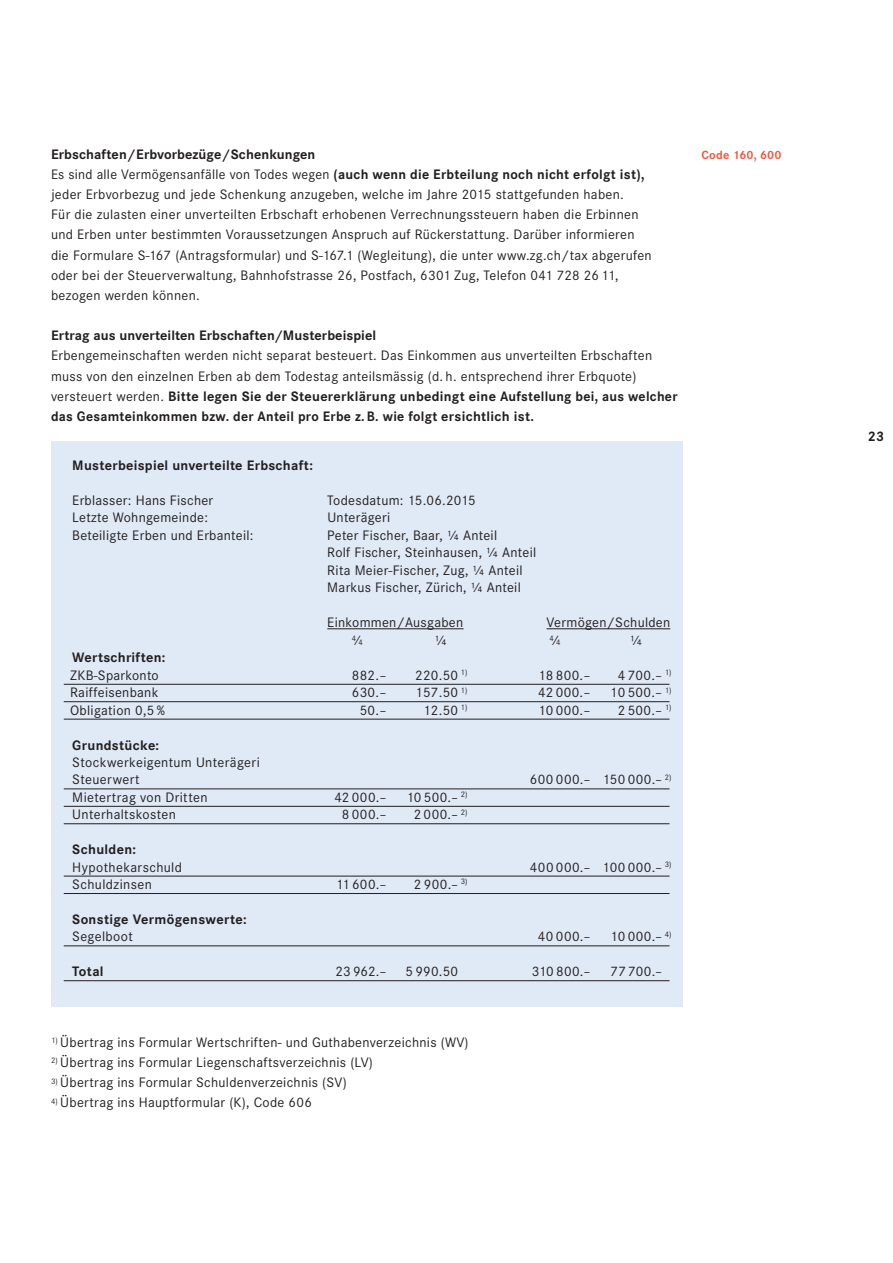
<style>
.page{position:relative;width:893px;height:1263px;background:#fff}
.page>*{position:absolute;margin:0;border:0;box-sizing:border-box;transform-origin:0 0}
.t1{font:14.25px/20.2px "Corporate S";letter-spacing:.02em;color:#231f20}
.t2{font:700 14.25px "Corporate S";letter-spacing:.02em;color:#231f20}
.t3{font:700 12.3px "Corporate S";letter-spacing:.02em;color:#f15a40}
.t4{font:8.25px "Corporate S";color:#231f20}
.s1{font-weight:700}
.s2{font-size:14.25px}
</style>
<div class="page">
<div style="left:51px;top:441px;width:631px;height:565px;background:#e0e9f6"></div>
<hr style="left:327px;top:628px;width:137px;height:1px;background:#231f20">
<hr style="left:546px;top:628px;width:124px;height:1px;background:#231f20">
<hr style="left:64px;top:684px;width:605px;height:1px;background:#231f20">
<hr style="left:64px;top:701px;width:605px;height:1px;background:#231f20">
<hr style="left:64px;top:719px;width:605px;height:1px;background:#231f20">
<hr style="left:64px;top:789px;width:605px;height:1px;background:#231f20">
<hr style="left:64px;top:806px;width:605px;height:1px;background:#231f20">
<hr style="left:64px;top:824px;width:605px;height:1px;background:#231f20">
<hr style="left:64px;top:876px;width:605px;height:1px;background:#231f20">
<hr style="left:64px;top:893px;width:605px;height:1px;background:#231f20">
<hr style="left:64px;top:946px;width:605px;height:1px;background:#231f20">
<hr style="left:64px;top:980px;width:605px;height:1px;background:#231f20">
<p class="t1" style="left:51px;top:145px;width:602px"><span class="s1">Erbschaften/Erbvorbezüge/Schenkungen<br></span>Es sind alle Vermögensanfälle von Todes wegen <span class="s1">(auch wenn die Erbteilung noch nicht erfolgt ist), </span>jeder Erbvorbezug und jede Schenkung anzugeben, welche im Jahre 2015 stattgefunden haben.<br>Für die zulasten einer unverteilten Erbschaft erhobenen Verrechnungssteuern haben die Erbinnen und Erben unter bestimmten Voraussetzungen Anspruch auf Rück erstattung. Darüber informieren die Formulare S-167 (Antragsformular) und S-167.1 (Wegleitung), die unter www.zg.ch/tax abgerufen oder bei der Steuerverwaltung, Bahnhofstrasse 26, Postfach, 6301 Zug, Telefon 041 728 26 11, bezogen werden können.</p>
<p class="t2" style="left:51px;top:330px;width:327px">Ertrag aus unverteilten Erbschaften/Musterbeispiel</p>
<p class="t1" style="left:51px;top:346px;width:628px">Erbengemeinschaften werden nicht separat besteuert. Das Einkommen aus unverteilten Erb schaften muss von den einzelnen Erben ab dem Todestag anteilsmässig (d. h. ent sprechend ihrer Erbquote) versteuert werden. <span class="s1">Bitte legen Sie der Steuererklärung unbedingt eine Aufstellung bei, aus welcher das Gesamteinkommen bzw. der Anteil pro Erbe z. B. wie folgt ersichtlich ist.</span></p>
<p class="t2" style="left:72px;top:460px;width:242px">Musterbeispiel unverteilte Erbschaft:</p>
<p class="t1" style="left:72px;top:491px;width:143px">Erblasser: Hans Fischer</p>
<p class="t1" style="left:327px;top:491px;width:150px">Todesdatum: 15.06.2015</p>
<p class="t1" style="left:72px;top:508px;width:137px">Letzte Wohngemeinde:</p>
<p class="t1" style="left:327px;top:508px;width:64px">Unterägeri</p>
<p class="t1" style="left:72px;top:526px;width:183px">Beteiligte Erben und Erbanteil:</p>
<p class="t1" style="left:327px;top:527px;width:210px;line-height:17.5px">Peter Fischer, Baar, ¼ Anteil<br>Rolf Fischer, Steinhausen, ¼ Anteil Rita Meier-Fischer, Zug, ¼ Anteil Markus Fischer, Zürich, ¼ Anteil</p>
<p class="t1" style="left:327px;top:613px;width:137px">Einkommen/Ausgaben</p>
<p class="t1" style="left:546px;top:613px;width:125px">Vermögen/Schulden</p>
<p class="t4" style="left:352px;top:637px;width:13px">4<span class="s2">⁄</span>4</p>
<p class="t1" style="left:435px;top:631px;width:13px">¼</p>
<p class="t4" style="left:550px;top:637px;width:13px">4<span class="s2">⁄</span>4</p>
<p class="t1" style="left:630px;top:631px;width:13px">¼</p>
<p class="t2" style="left:72px;top:652px;width:95px">Wertschriften:</p>
<p class="t1" style="left:70px;top:666px;width:90px">ZKB-Sparkonto</p>
<p class="t1" style="left:352px;top:666px;width:36px">882.–</p>
<p class="t1" style="left:415px;top:666px;width:54px">220.50 <sup>1)</sup></p>
<p class="t1" style="left:538px;top:666px;width:54px">18 800.–</p>
<p class="t1" style="left:618px;top:666px;width:55px">4 700.– <sup>1)</sup></p>
<p class="t1" style="left:70px;top:683px;width:90px">Raiffeisenbank</p>
<p class="t1" style="left:352px;top:683px;width:36px">630.–</p>
<p class="t1" style="left:415px;top:683px;width:54px">157.50 <sup>1)</sup></p>
<p class="t1" style="left:538px;top:683px;width:54px">42 000.–</p>
<p class="t1" style="left:610px;top:683px;width:63px">10 500.– <sup>1)</sup></p>
<p class="t1" style="left:70px;top:701px;width:96px">Obligation 0,5 %</p>
<p class="t1" style="left:360px;top:701px;width:28px">50.–</p>
<p class="t1" style="left:423px;top:701px;width:46px">12.50 <sup>1)</sup></p>
<p class="t1" style="left:538px;top:701px;width:54px">10 000.–</p>
<p class="t1" style="left:618px;top:701px;width:55px">2 500.– <sup>1)</sup></p>
<p class="t2" style="left:72px;top:739px;width:88px">Grundstücke:</p>
<p class="t1" style="left:72px;top:754px;width:189px;line-height:17.4px">Stockwerkeigentum Unterägeri<br>Steuerwert</p>
<p class="t1" style="left:530px;top:770px;width:143px">600 000.– 150 000.– <sup>2)</sup></p>
<p class="t1" style="left:72px;top:788px;width:137px">Mietertrag von Dritten</p>
<p class="t1" style="left:334px;top:788px;width:54px">42 000.–</p>
<p class="t1" style="left:406px;top:788px;width:63px">10 500.– <sup>2)</sup></p>
<p class="t1" style="left:72px;top:805px;width:105px">Unterhaltskosten</p>
<p class="t1" style="left:342px;top:805px;width:46px">8 000.–</p>
<p class="t1" style="left:414px;top:805px;width:55px">2 000.– <sup>2)</sup></p>
<p class="t2" style="left:72px;top:844px;width:65px">Schulden:</p>
<p class="t1" style="left:72px;top:858px;width:111px">Hypothekarschuld</p>
<p class="t1" style="left:530px;top:858px;width:143px">400 000.– 100 000.– <sup>3)</sup></p>
<p class="t1" style="left:72px;top:875px;width:81px">Schuldzinsen</p>
<p class="t1" style="left:336px;top:875px;width:52px">11 600.–</p>
<p class="t1" style="left:414px;top:875px;width:55px">2 900.– <sup>3)</sup></p>
<p class="t2" style="left:72px;top:914px;width:176px">Sonstige Vermögenswerte:</p>
<p class="t1" style="left:72px;top:927px;width:62px">Segelboot</p>
<p class="t1" style="left:538px;top:927px;width:54px">40 000.–</p>
<p class="t1" style="left:610px;top:927px;width:63px">10 000.– <sup>4)</sup></p>
<p class="t2" style="left:72px;top:966px;width:33px">Total</p>
<p class="t1" style="left:335px;top:962px;width:53px">23 962.–</p>
<p class="t1" style="left:405px;top:962px;width:54px">5 990.50</p>
<p class="t1" style="left:532px;top:962px;width:60px">310 800.–</p>
<p class="t1" style="left:610px;top:962px;width:53px">77 700.–</p>
<p class="t1" style="left:51px;top:1033px;width:419px"><sup>1)</sup> Übertrag ins Formular Wertschriften- und Guthabenverzeichnis (WV)</p>
<p class="t1" style="left:51px;top:1053px;width:323px"><sup>2)</sup> Übertrag ins Formular Liegenschaftsverzeichnis (LV)</p>
<p class="t1" style="left:51px;top:1073px;width:297px"><sup>3)</sup> Übertrag ins Formular Schuldenverzeichnis (SV)</p>
<p class="t1" style="left:51px;top:1093px;width:262px"><sup>4)</sup> Übertrag ins Hauptformular (K), Code 606</p>
<p class="t3" style="left:701px;top:150px;width:82px">Code 160, 600</p>
<p class="t2" style="left:868px;top:431px;width:18px">23</p>
</div>
